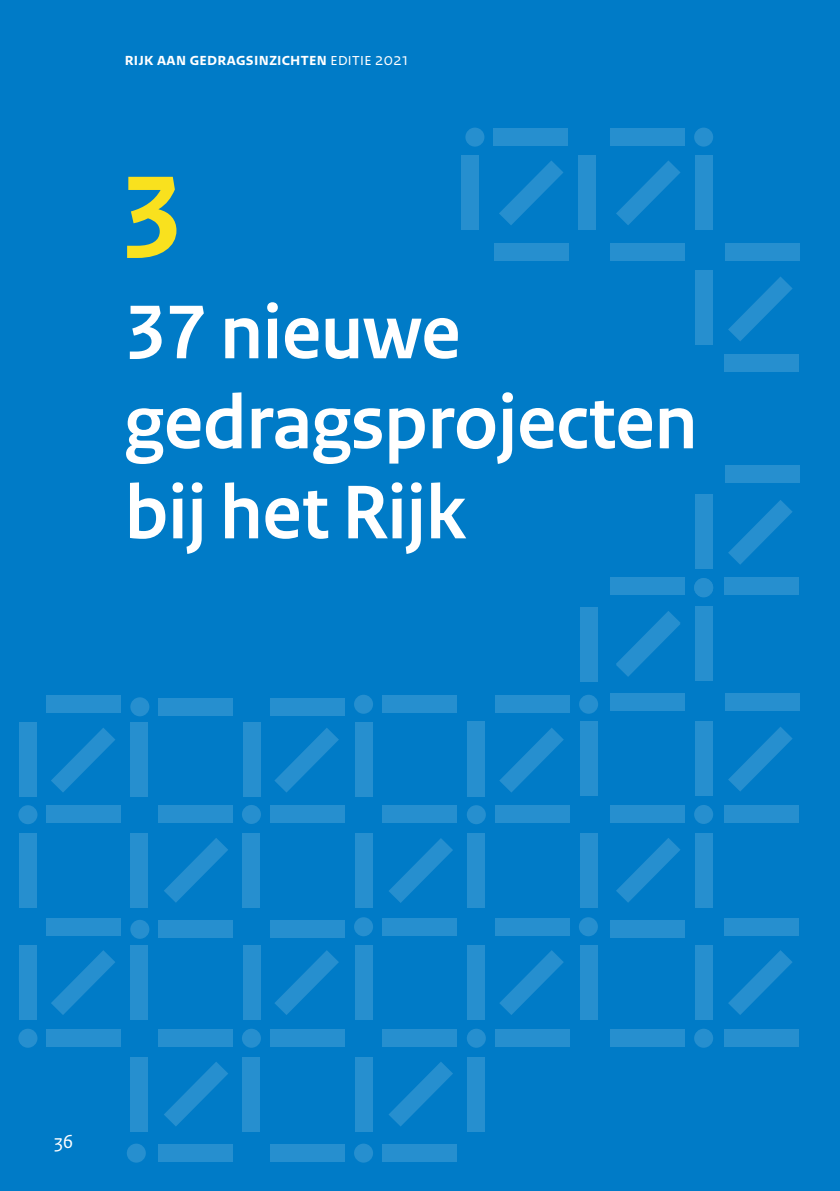
<style>
.page{position:relative;width:840px;height:1191px;background:#fff}
.page>*{position:absolute;margin:0;border:0;box-sizing:border-box;transform-origin:0 0}
.Hoofdstuknummer{font:700 122px "Rijksoverheid Sans Text";color:#f9e11e}
.Hoofdstukkop{font:700 80px/90px "Rijksoverheid Sans Heading";color:#fff}
.t1{font:20px "Rijksoverheid Sans Text";color:#fff}
.t2{font:700 18px "Rijksoverheid Sans Heading";letter-spacing:.02em;color:#fff}
.s1{font-weight:400}
</style>
<div class="page">
<div style="left:0;top:0;width:839px;height:1191px;background:#007bc7"></div>
<div style="left:130px;top:944px;width:17px;height:75px;background:#268fcf"></div>
<div style="left:130px;top:722px;width:17px;height:75px;background:#268fcf"></div>
<div style="left:695px;top:721px;width:17px;height:74px;background:#268fcf"></div>
<div style="left:695px;top:271px;width:17px;height:74px;background:#268fcf"></div>
<div style="left:243px;top:944px;width:17px;height:75px;background:#268fcf"></div>
<div style="left:243px;top:722px;width:17px;height:75px;background:#268fcf"></div>
<div style="left:695px;top:944px;width:17px;height:75px;background:#268fcf"></div>
<div style="left:695px;top:494px;width:17px;height:75px;background:#268fcf"></div>
<div style="left:355px;top:944px;width:17px;height:75px;background:#268fcf"></div>
<div style="left:355px;top:722px;width:17px;height:75px;background:#268fcf"></div>
<svg style="left:275px;top:950px;width:64px;height:65px"></svg>
<svg style="left:274px;top:728px;width:65px;height:64px"></svg>
<div style="left:467px;top:944px;width:17px;height:75px;background:#268fcf"></div>
<div style="left:467px;top:722px;width:17px;height:75px;background:#268fcf"></div>
<div style="left:20px;top:944px;width:17px;height:75px;background:#268fcf"></div>
<div style="left:20px;top:722px;width:17px;height:75px;background:#268fcf"></div>
<div style="left:467px;top:721px;width:17px;height:74px;background:#268fcf"></div>
<div style="left:580px;top:944px;width:17px;height:75px;background:#268fcf"></div>
<div style="left:580px;top:721px;width:17px;height:74px;background:#268fcf"></div>
<svg style="left:499px;top:950px;width:64px;height:65px"></svg>
<svg style="left:499px;top:728px;width:64px;height:64px"></svg>
<svg style="left:728px;top:950px;width:64px;height:65px"></svg>
<svg style="left:728px;top:500px;width:64px;height:65px"></svg>
<svg style="left:728px;top:277px;width:64px;height:64px"></svg>
<svg style="left:51px;top:950px;width:64px;height:65px"></svg>
<svg style="left:51px;top:728px;width:64px;height:64px"></svg>
<svg style="left:728px;top:727px;width:64px;height:64px"></svg>
<div style="left:579px;top:833px;width:17px;height:74px;background:#268fcf"></div>
<div style="left:579px;top:607px;width:17px;height:75px;background:#268fcf"></div>
<div style="left:355px;top:1056px;width:17px;height:75px;background:#268fcf"></div>
<div style="left:355px;top:833px;width:17px;height:74px;background:#268fcf"></div>
<div style="left:467px;top:1056px;width:17px;height:75px;background:#268fcf"></div>
<div style="left:467px;top:833px;width:17px;height:74px;background:#268fcf"></div>
<div style="left:19px;top:833px;width:17px;height:74px;background:#268fcf"></div>
<svg style="left:389px;top:1062px;width:64px;height:64px"></svg>
<svg style="left:389px;top:838px;width:64px;height:65px"></svg>
<div style="left:130px;top:833px;width:17px;height:74px;background:#268fcf"></div>
<div style="left:130px;top:1056px;width:17px;height:75px;background:#268fcf"></div>
<div style="left:694px;top:606px;width:17px;height:74px;background:#268fcf"></div>
<div style="left:694px;top:156px;width:17px;height:74px;background:#268fcf"></div>
<div style="left:577px;top:156px;width:17px;height:74px;background:#268fcf"></div>
<div style="left:461px;top:156px;width:17px;height:74px;background:#268fcf"></div>
<div style="left:243px;top:833px;width:17px;height:74px;background:#268fcf"></div>
<div style="left:694px;top:833px;width:17px;height:74px;background:#268fcf"></div>
<div style="left:243px;top:1056px;width:17px;height:75px;background:#268fcf"></div>
<svg style="left:616px;top:160px;width:64px;height:65px"></svg>
<svg style="left:499px;top:161px;width:64px;height:64px"></svg>
<svg style="left:164px;top:838px;width:64px;height:64px"></svg>
<svg style="left:616px;top:838px;width:64px;height:64px"></svg>
<svg style="left:616px;top:611px;width:64px;height:66px"></svg>
<svg style="left:164px;top:1062px;width:64px;height:64px"></svg>
<div style="left:610px;top:694px;width:74px;height:17px;background:#268fcf"></div>
<div style="left:610px;top:577px;width:74px;height:17px;background:#268fcf"></div>
<div style="left:610px;top:243px;width:74px;height:17px;background:#268fcf"></div>
<div style="left:493px;top:243px;width:75px;height:17px;background:#268fcf"></div>
<div style="left:724px;top:694px;width:75px;height:17px;background:#268fcf"></div>
<div style="left:724px;top:465px;width:75px;height:17px;background:#268fcf"></div>
<div style="left:724px;top:243px;width:75px;height:17px;background:#268fcf"></div>
<div style="left:158px;top:921px;width:74px;height:17px;background:#268fcf"></div>
<div style="left:158px;top:698px;width:74px;height:17px;background:#268fcf"></div>
<div style="left:610px;top:921px;width:74px;height:17px;background:#268fcf"></div>
<div style="left:270px;top:921px;width:74px;height:17px;background:#268fcf"></div>
<div style="left:270px;top:698px;width:74px;height:17px;background:#268fcf"></div>
<div style="left:270px;top:1144px;width:74px;height:17px;background:#268fcf"></div>
<div style="left:158px;top:1144px;width:74px;height:17px;background:#268fcf"></div>
<div style="left:382px;top:1144px;width:75px;height:17px;background:#268fcf"></div>
<div style="left:382px;top:918px;width:75px;height:17px;background:#268fcf"></div>
<div style="left:382px;top:696px;width:75px;height:17px;background:#268fcf"></div>
<div style="left:494px;top:918px;width:75px;height:17px;background:#268fcf"></div>
<div style="left:494px;top:696px;width:75px;height:17px;background:#268fcf"></div>
<div style="left:723px;top:918px;width:74px;height:17px;background:#268fcf"></div>
<div style="left:47px;top:918px;width:74px;height:17px;background:#268fcf"></div>
<div style="left:47px;top:696px;width:74px;height:17px;background:#268fcf"></div>
<div style="left:578px;top:917px;width:19px;height:19px;background:#268fcf;border-radius:50%"></div>
<div style="left:354px;top:1143px;width:19px;height:19px;background:#268fcf;border-radius:50%"></div>
<div style="left:127px;top:1143px;width:19px;height:19px;background:#268fcf;border-radius:50%"></div>
<div style="left:354px;top:917px;width:19px;height:19px;background:#268fcf;border-radius:50%"></div>
<div style="left:354px;top:694px;width:19px;height:19px;background:#268fcf;border-radius:50%"></div>
<div style="left:578px;top:694px;width:19px;height:19px;background:#268fcf;border-radius:50%"></div>
<div style="left:130px;top:919px;width:19px;height:19px;background:#268fcf;border-radius:50%"></div>
<div style="left:130px;top:697px;width:19px;height:19px;background:#268fcf;border-radius:50%"></div>
<div style="left:610px;top:128px;width:74px;height:17px;background:#268fcf"></div>
<div style="left:493px;top:128px;width:74px;height:17px;background:#268fcf"></div>
<div style="left:158px;top:805px;width:74px;height:17px;background:#268fcf"></div>
<div style="left:610px;top:805px;width:74px;height:17px;background:#268fcf"></div>
<div style="left:158px;top:1029px;width:74px;height:17px;background:#268fcf"></div>
<div style="left:610px;top:1029px;width:74px;height:17px;background:#268fcf"></div>
<div style="left:270px;top:805px;width:74px;height:17px;background:#268fcf"></div>
<div style="left:270px;top:1029px;width:74px;height:17px;background:#268fcf"></div>
<div style="left:382px;top:1029px;width:75px;height:17px;background:#268fcf"></div>
<div style="left:382px;top:805px;width:75px;height:17px;background:#268fcf"></div>
<div style="left:494px;top:1029px;width:75px;height:17px;background:#268fcf"></div>
<div style="left:723px;top:1029px;width:74px;height:17px;background:#268fcf"></div>
<div style="left:723px;top:577px;width:74px;height:17px;background:#268fcf"></div>
<div style="left:723px;top:354px;width:74px;height:17px;background:#268fcf"></div>
<div style="left:47px;top:1029px;width:74px;height:17px;background:#268fcf"></div>
<div style="left:494px;top:805px;width:75px;height:17px;background:#268fcf"></div>
<div style="left:723px;top:805px;width:74px;height:17px;background:#268fcf"></div>
<div style="left:47px;top:805px;width:74px;height:17px;background:#268fcf"></div>
<div style="left:466px;top:1028px;width:19px;height:19px;background:#268fcf;border-radius:50%"></div>
<div style="left:18px;top:1028px;width:19px;height:19px;background:#268fcf;border-radius:50%"></div>
<div style="left:466px;top:805px;width:19px;height:19px;background:#268fcf;border-radius:50%"></div>
<div style="left:18px;top:805px;width:19px;height:19px;background:#268fcf;border-radius:50%"></div>
<div style="left:693px;top:128px;width:19px;height:19px;background:#268fcf;border-radius:50%"></div>
<div style="left:465px;top:128px;width:19px;height:19px;background:#268fcf;border-radius:50%"></div>
<div style="left:242px;top:805px;width:19px;height:19px;background:#268fcf;border-radius:50%"></div>
<div style="left:693px;top:805px;width:19px;height:19px;background:#268fcf;border-radius:50%"></div>
<div style="left:242px;top:1028px;width:19px;height:19px;background:#268fcf;border-radius:50%"></div>
<div style="left:693px;top:1028px;width:19px;height:19px;background:#268fcf;border-radius:50%"></div>
<div style="left:693px;top:578px;width:19px;height:19px;background:#268fcf;border-radius:50%"></div>
<p class="t2" style="left:125px;top:49px;width:285px">rijk aan gedragsinzichten <span class="s1">editie 2021</span></p>
<h2 class="Hoofdstuknummer" style="left:119px;top:148px;width:66px">3</h2>
<h2 class="Hoofdstukkop" style="left:125px;top:289px;width:573px">37 nieuwe gedragsprojecten bij het Rijk</h2>
<p class="t1" style="left:54px;top:1129px;width:21px">36</p>
</div>
